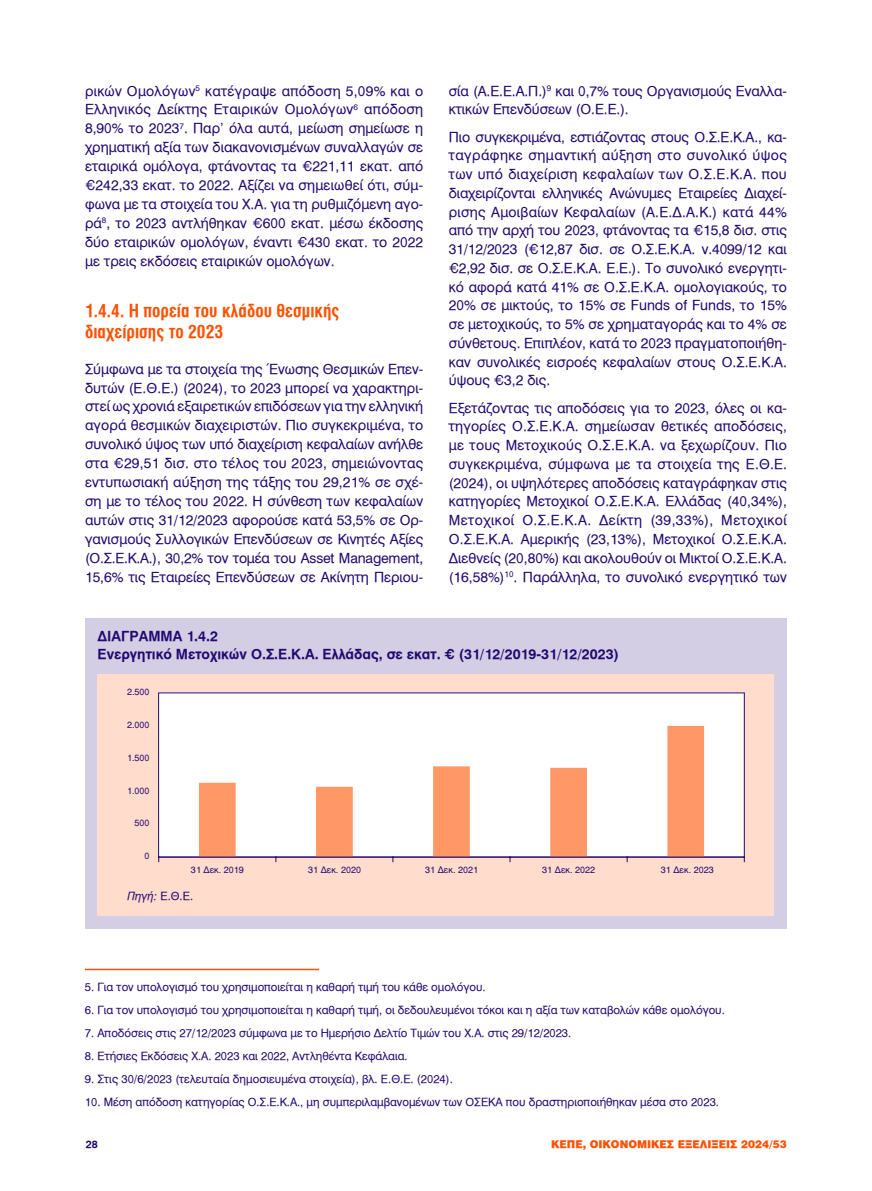
<style>
.page{position:relative;width:872px;height:1191px;background:#fff}
.page>*{position:absolute;margin:0;border:0;box-sizing:border-box;transform-origin:0 0}
.t1{font:18px/21.1px "UB Helvetica Cond Bold";color:#ff5100}
.t2{font:13.8px/18.8px "UB Helvetica";color:#230871;text-align:justify}
.t3{font:13.8px/18.8px "UB Helvetica Bold";color:#230871}
.t4{font:11.25px "UB Helvetica";letter-spacing:-.005em;color:#230871}
.t5{font:900 10.5px "UB Helvetica";color:#ff5100}
.t6{font:10.5px "UB Helvetica Bold";color:#230871}
.t7{font:9px "UB Helvetica";color:#230871}
.s1{font-family:"Helvetica"}
.s2{font-family:"Helvetica";font-weight:700}
.s3{font-family:"UB Helvetica Italic"}
</style>
<div class="page">
<hr style="left:85px;top:968px;width:234px;height:2px;background:#ff5100">
<div style="left:85px;top:618px;width:702px;height:310px;background:#d3cee3"></div>
<div style="left:98px;top:674px;width:676px;height:242px;background:#ffdccc"></div>
<div style="left:159px;top:693px;width:585px;height:164px;background:#fff"></div>
<svg style="left:199px;top:726px;width:505px;height:130px"></svg>
<hr style="left:159px;top:856px;width:585px;height:1px;background:#230871">
<p class="t2" style="left:85px;top:81px;width:340px">ρικών Ομολόγων<sup>5</sup> κατέγραψε απόδοση 5,09% και ο Ελληνικός Δείκτης Εταιρικών Ομολόγων<sup>6</sup> απόδοση 8,90% το 2023<sup>7</sup>. Παρ’ όλα αυτά, μείωση σημείωσε η χρηματική αξία των διακανονισμένων συναλλαγών σε εταιρικά ομόλογα, φτάνοντας τα <span class="s1">€</span>221,11 εκατ. από <span class="s1">€</span>242,33 εκατ. το 2022. Αξίζει να σημειωθεί ότι, σύμ&shy;φωνα με τα στοιχεία του Χ.Α. για τη ρυθμιζόμενη αγο&shy;ρά<sup>8</sup>, το 2023 αντλήθηκαν <span class="s1">€</span>600 εκατ. μέσω έκδοσης δύο εταιρικών ομολόγων, έναντι <span class="s1">€</span>430 εκατ. το 2022 με τρεις εκδόσεις εταιρικών ομολόγων.</p>
<h1 class="t1" style="left:85px;top:300px;width:256px">1.4.4. Η πορεία του κλάδου θεσμικής διαχείρισης το 2023</h1>
<p class="t2" style="left:85px;top:359px;width:340px">Σύμφωνα με τα στοιχεία της Ένωσης Θεσμικών Επεν&shy;δυτών (Ε.Θ.Ε.) (2024), το 2023 μπορεί να χαρακτηρι&shy;στεί ως χρονιά εξαιρετικών επιδόσεων για την ελληνική αγορά θεσμικών διαχειριστών. Πιο συγκεκριμένα, το συνολικό ύψος των υπό διαχείριση κεφαλαίων ανήλθε στα <span class="s1">€</span>29,51 δισ. στο τέλος του 2023, σημειώνοντας εντυπωσιακή αύξηση της τάξης του 29,21% σε σχέ&shy;ση με το τέλος του 2022. Η σύνθεση των κεφαλαίων αυτών στις 31/12/2023 αφορούσε κατά 53,5% σε Ορ&shy;γανισμούς Συλλογικών Επενδύσεων σε Κινητές Αξίες (Ο.Σ.Ε.Κ.Α.), 30,2% τον τομέα του Asset Management, 15,6% τις Εταιρείες Επενδύσεων σε Ακίνητη Περιου-</p>
<p class="t2" style="left:449px;top:81px;width:340px">σία (Α.Ε.Ε.Α.Π.)<sup>9</sup> και 0,7% τους Οργανισμούς Εναλλα&shy;κτικών Επενδύσεων (Ο.Ε.Ε.).</p>
<p class="t2" style="left:449px;top:127px;width:340px">Πιο συγκεκριμένα, εστιάζοντας στους Ο.Σ.Ε.Κ.Α., κα&shy;ταγράφηκε σημαντική αύξηση στο συνολικό ύψος των υπό διαχείριση κεφαλαίων των Ο.Σ.Ε.Κ.Α. που διαχειρίζονται ελληνικές Ανώνυμες Εταιρείες Διαχεί&shy;ρισης Αμοιβαίων Κεφαλαίων (Α.Ε.Δ.Α.Κ.) κατά 44% από την αρχή του 2023, φτάνοντας τα <span class="s1">€</span>15,8 δισ. στις 31/12/2023 (<span class="s1">€</span>12,87 δισ. σε Ο.Σ.Ε.Κ.Α. ν.4099/12 και <span class="s1">€</span>2,92 δισ. σε Ο.Σ.Ε.Κ.Α. Ε.Ε.). Το συνολικό ενεργητι&shy;κό αφορά κατά 41% σε Ο.Σ.Ε.Κ.Α. ομολογιακούς, το 20% σε μικτούς, το 15% σε Funds of Funds, το 15% σε μετοχικούς, το 5% σε χρηματαγοράς και το 4% σε σύνθετους. Επιπλέον, κατά το 2023 πραγματοποιήθη&shy;καν συνολικές εισροές κεφαλαίων στους Ο.Σ.Ε.Κ.Α. ύψους <span class="s1">€</span>3,2 δις.</p>
<p class="t2" style="left:449px;top:398px;width:340px">Εξετάζοντας τις αποδόσεις για το 2023, όλες οι κα&shy;τηγορίες Ο.Σ.Ε.Κ.Α. σημείωσαν θετικές αποδόσεις, με τους Μετοχικούς Ο.Σ.Ε.Κ.Α. να ξεχωρίζουν. Πιο συγκεκριμένα, σύμφωνα με τα στοιχεία της Ε.Θ.Ε. (2024), οι υψηλότερες αποδόσεις καταγράφηκαν στις κατηγορίες Μετοχικοί Ο.Σ.Ε.Κ.Α. Ελλάδας (40,34%), Μετοχικοί Ο.Σ.Ε.Κ.Α. Δείκτη (39,33%), Μετοχικοί Ο.Σ.Ε.Κ.Α. Αμερικής (23,13%), Μετοχικοί Ο.Σ.Ε.Κ.Α.<br>Διεθνείς (20,80%) και ακολουθούν οι Μικτοί Ο.Σ.Ε.Κ.Α. (16,58%)<sup>10</sup>. Παράλληλα, το συνολικό ενεργητικό των</p>
<p class="t3" style="left:98px;top:626px;width:523px">ΔΙΆΓΡΑΜΜΑ 1.4.2<br>Ενεργητικό Μετοχικών Ο.Σ.Ε.Κ.Α. Ελλάδας, σε εκατ. <span class="s2">€</span> (31/12/2019-31/12/2023)</p>
<p class="t7" style="left:127px;top:686px;width:24px">2.500</p>
<p class="t7" style="left:127px;top:719px;width:24px">2.000</p>
<p class="t7" style="left:127px;top:752px;width:24px">1.500</p>
<p class="t7" style="left:127px;top:785px;width:24px">1.000</p>
<p class="t7" style="left:135px;top:818px;width:17px">500</p>
<p class="t7" style="left:145px;top:851px;width:7px">0</p>
<p class="t7" style="left:191px;top:864px;width:54px">31 ∆εκ. 2019</p>
<p class="t7" style="left:308px;top:864px;width:54px">31 ∆εκ. 2020</p>
<p class="t7" style="left:425px;top:864px;width:54px">31 ∆εκ. 2021</p>
<p class="t7" style="left:542px;top:864px;width:54px">31 ∆εκ. 2022</p>
<p class="t7" style="left:661px;top:864px;width:54px">31 ∆εκ. 2023</p>
<p class="t4" style="left:127px;top:890px;width:67px"><span class="s3">Πηγή:</span> Ε.Θ.Ε.</p>
<p class="t4" style="left:85px;top:981px;width:402px">5. Για τον υπολογισμό του χρησιμοποιείται η καθαρή τιμή του κάθε ομολόγου.</p>
<p class="t4" style="left:85px;top:1004px;width:641px">6. Για τον υπολογισμό του χρησιμοποιείται η καθαρή τιμή, οι δεδουλευμένοι τόκοι και η αξία των καταβολών κάθε ομολόγου.</p>
<p class="t4" style="left:85px;top:1026px;width:488px">7. Αποδόσεις στις 27/12/2023 σύμφωνα με το Ημερήσιο Δελτίο Τιμών του Χ.Α. στις 29/12/2023.</p>
<p class="t4" style="left:85px;top:1049px;width:324px">8. Ετήσιες Εκδόσεις Χ.Α. 2023 και 2022, Αντληθέντα Κεφάλαια.</p>
<p class="t4" style="left:85px;top:1072px;width:369px">9. Στις 30/6/2023 (τελευταία δημοσιευμένα στοιχεία), βλ. Ε.Θ.Ε. (2024).</p>
<p class="t4" style="left:85px;top:1095px;width:635px">10. Μέση απόδοση κατηγορίας Ο.Σ.Ε.Κ.Α., μη συμπεριλαμβανομένων των ΟΣΕΚΑ που δραστηριοποιήθηκαν μέσα στο 2023.</p>
<p class="t6" style="left:86px;top:1138px;width:14px">28</p>
<p class="t5" style="left:551px;top:1138px;width:237px">ΚΕΠΕ, ΟΙΚΟΝΟΜΙΚΕΣ ΕΞΕΛΙΞΕΙΣ 2024/53</p>
</div>
